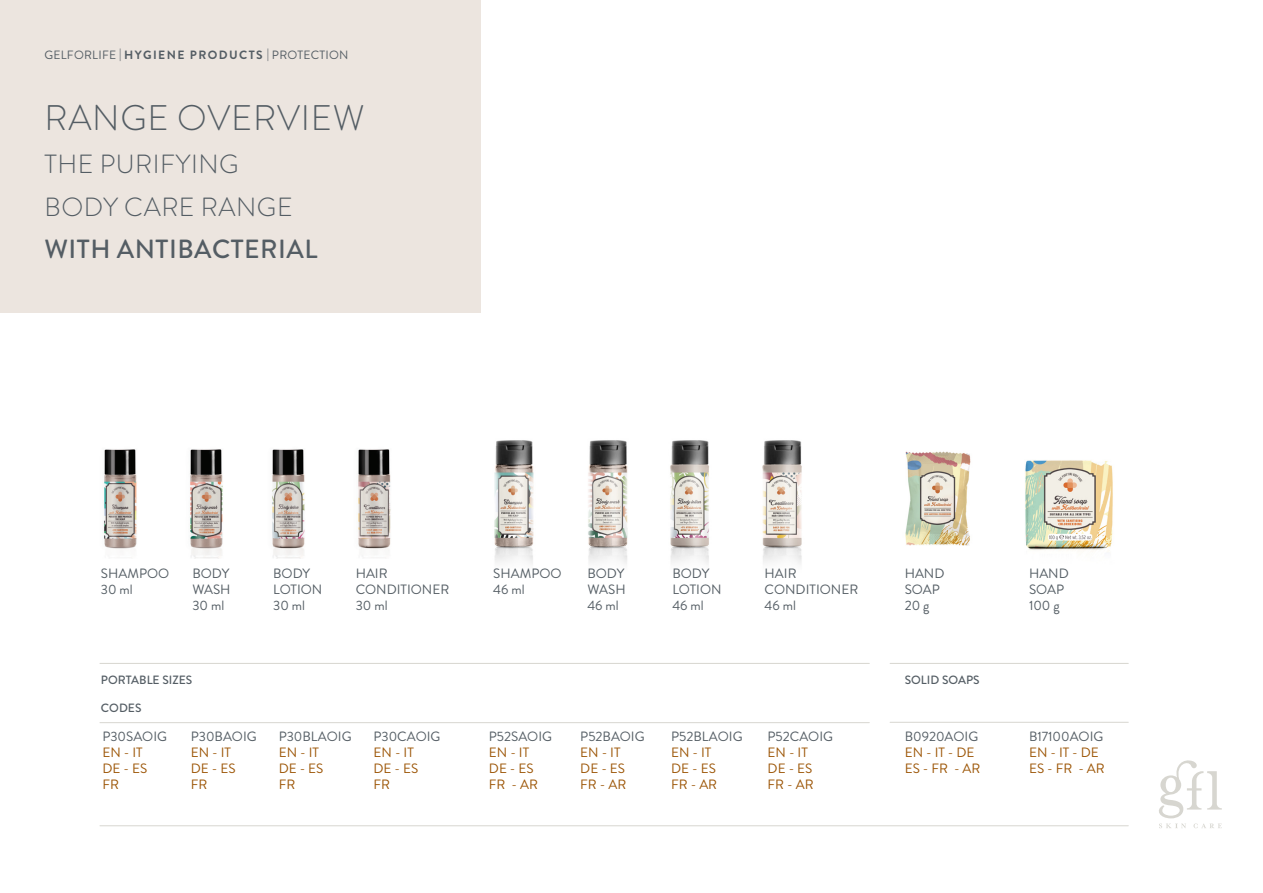
<style>
.page{position:relative;width:1263px;height:893px;background:#fff}
.page>*{position:absolute;margin:0;border:0;box-sizing:border-box;transform-origin:0 0}
.t1{font:300 35.55px "Brandon Grotesque";letter-spacing:.02em;color:#545d64}
.t2{font:300 26.25px "Brandon Grotesque";letter-spacing:.02em;color:#545d64}
.t3{font:500 26.25px "Brandon Grotesque";letter-spacing:.02em;color:#545d64}
.t4{font:13.5px/16px "Brandon Grotesque";color:#545d64}
.t5{font:13.5px "Brandon Grotesque";color:#9c5506}
.t6{font:12px "Brandon Grotesque";letter-spacing:.02em;color:#545d64}
.t7{font:500 12px "Brandon Grotesque";color:#545d64}
.s1{font-weight:700}
</style>
<div class="page">
<img style="left:494px;top:440px;width:40px;height:124px">
<img style="left:1025px;top:460px;width:88px;height:90px">
<img style="left:588px;top:440px;width:40px;height:124px">
<img style="left:670px;top:440px;width:39px;height:124px">
<img style="left:762px;top:440px;width:40px;height:124px">
<div style="left:0;top:0;width:480px;height:312px;background:#ece5df"></div>
<svg style="left:1159px;top:760px;width:63px;height:68px"></svg>
<hr style="left:100px;top:663px;width:769px;height:1px;background:#d7d6d0">
<hr style="left:100px;top:825px;width:1028px;height:1px;background:#d7d6d0">
<hr style="left:100px;top:722px;width:769px;height:1px;background:#d7d6d0">
<hr style="left:890px;top:663px;width:238px;height:1px;background:#d7d6d0">
<hr style="left:890px;top:722px;width:238px;height:1px;background:#d7d6d0">
<img style="left:103px;top:449px;width:34px;height:100px">
<img style="left:190px;top:449px;width:33px;height:110px">
<img style="left:272px;top:449px;width:33px;height:110px">
<img style="left:358px;top:449px;width:33px;height:107px">
<img style="left:905px;top:451px;width:66px;height:95px">
<p class="t6" style="left:44px;top:46px;width:306px">GELFORLIFE | <span class="s1">HYGIENE PRODUCTS</span> | PROTECTION</p>
<p class="t1" style="left:45px;top:93px;width:321px">RANGE OVERVIEW</p>
<p class="t2" style="left:45px;top:146px;width:196px">THE PURIFYING</p>
<p class="t2" style="left:45px;top:189px;width:250px">BODY CARE RANGE</p>
<p class="t3" style="left:45px;top:231px;width:275px">WITH ANTIBACTERIAL</p>
<p class="t4" style="left:101px;top:565px;width:70px">SHAMPOO</p>
<p class="t4" style="left:101px;top:582px;width:33px">30 ml</p>
<p class="t4" style="left:192px;top:565px;width:39px">BODY</p>
<p class="t4" style="left:192px;top:581px;width:40px">WASH</p>
<p class="t4" style="left:192px;top:598px;width:33px">30 ml</p>
<p class="t4" style="left:273px;top:565px;width:51px">BODY<br>LOTION</p>
<p class="t4" style="left:273px;top:598px;width:33px">30 ml</p>
<p class="t4" style="left:356px;top:565px;width:33px">HAIR</p>
<p class="t4" style="left:356px;top:581px;width:95px">CONDITIONER</p>
<p class="t4" style="left:356px;top:598px;width:33px">30 ml</p>
<p class="t7" style="left:101px;top:671px;width:93px">PORTABLE SIZES</p>
<p class="t7" style="left:101px;top:699px;width:42px">CODES</p>
<p class="t4" style="left:102px;top:729px;width:66px">P30SAOIG</p>
<p class="t5" style="left:102px;top:743px;width:42px">EN - IT</p>
<p class="t5" style="left:102px;top:759px;width:46px">DE - ES</p>
<p class="t5" style="left:102px;top:775px;width:18px">FR</p>
<p class="t4" style="left:191px;top:729px;width:67px">P30BAOIG</p>
<p class="t5" style="left:191px;top:743px;width:42px">EN - IT</p>
<p class="t5" style="left:191px;top:759px;width:46px">DE - ES</p>
<p class="t5" style="left:191px;top:775px;width:18px">FR</p>
<p class="t4" style="left:279px;top:729px;width:74px">P30BLAOIG</p>
<p class="t5" style="left:279px;top:743px;width:42px">EN - IT</p>
<p class="t5" style="left:279px;top:759px;width:46px">DE - ES</p>
<p class="t5" style="left:279px;top:775px;width:18px">FR</p>
<p class="t4" style="left:374px;top:729px;width:68px">P30CAOIG</p>
<p class="t5" style="left:374px;top:743px;width:42px">EN - IT</p>
<p class="t5" style="left:374px;top:759px;width:46px">DE - ES</p>
<p class="t5" style="left:374px;top:775px;width:18px">FR</p>
<p class="t4" style="left:493px;top:565px;width:70px">SHAMPOO</p>
<p class="t4" style="left:493px;top:582px;width:33px">46 ml</p>
<p class="t4" style="left:587px;top:565px;width:39px">BODY</p>
<p class="t4" style="left:587px;top:581px;width:40px">WASH</p>
<p class="t4" style="left:587px;top:598px;width:33px">46 ml</p>
<p class="t4" style="left:672px;top:565px;width:39px">BODY</p>
<p class="t4" style="left:672px;top:581px;width:51px">LOTION</p>
<p class="t4" style="left:672px;top:598px;width:33px">46 ml</p>
<p class="t4" style="left:765px;top:565px;width:33px">HAIR</p>
<p class="t4" style="left:765px;top:581px;width:95px">CONDITIONER</p>
<p class="t4" style="left:765px;top:598px;width:33px">46 ml</p>
<p class="t4" style="left:489px;top:729px;width:65px">P52SAOIG</p>
<p class="t5" style="left:489px;top:743px;width:42px">EN - IT</p>
<p class="t5" style="left:489px;top:759px;width:46px">DE - ES</p>
<p class="t5" style="left:489px;top:775px;width:51px">FR - AR</p>
<p class="t4" style="left:580px;top:729px;width:66px">P52BAOIG</p>
<p class="t5" style="left:580px;top:743px;width:42px">EN - IT</p>
<p class="t5" style="left:580px;top:759px;width:46px">DE - ES</p>
<p class="t5" style="left:580px;top:775px;width:48px">FR - AR</p>
<p class="t4" style="left:671px;top:729px;width:73px">P52BLAOIG</p>
<p class="t5" style="left:671px;top:743px;width:42px">EN - IT</p>
<p class="t5" style="left:671px;top:759px;width:46px">DE - ES</p>
<p class="t5" style="left:671px;top:775px;width:48px">FR - AR</p>
<p class="t4" style="left:768px;top:729px;width:67px">P52CAOIG</p>
<p class="t5" style="left:768px;top:743px;width:42px">EN - IT</p>
<p class="t5" style="left:768px;top:759px;width:46px">DE - ES</p>
<p class="t5" style="left:768px;top:775px;width:48px">FR - AR</p>
<p class="t4" style="left:905px;top:565px;width:41px">HAND<br>SOAP</p>
<p class="t4" style="left:905px;top:598px;width:26px">20 g</p>
<p class="t7" style="left:905px;top:671px;width:76px">SOLID SOAPS</p>
<p class="t4" style="left:905px;top:729px;width:75px">B0920AOIG</p>
<p class="t5" style="left:905px;top:743px;width:71px">EN - IT - DE</p>
<p class="t5" style="left:905px;top:759px;width:77px">ES - FR - AR</p>
<p class="t4" style="left:1029px;top:565px;width:41px">HAND<br>SOAP</p>
<p class="t4" style="left:1029px;top:598px;width:32px">100 g</p>
<p class="t4" style="left:1029px;top:729px;width:76px">B17100AOIG</p>
<p class="t5" style="left:1029px;top:743px;width:71px">EN - IT - DE</p>
<p class="t5" style="left:1029px;top:759px;width:77px">ES - FR - AR</p>
</div>
